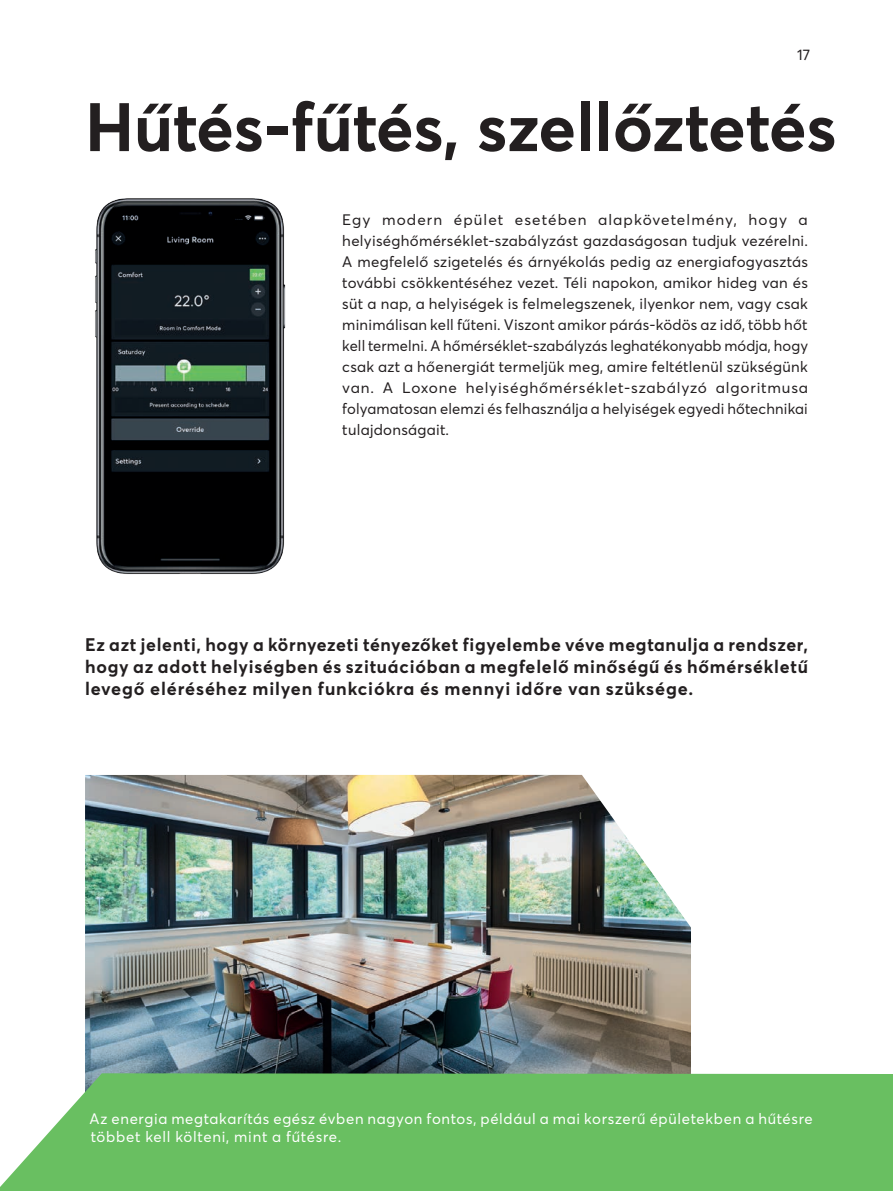
<style>
.page{position:relative;width:893px;height:1191px;background:#fff}
.page>*{position:absolute;margin:0;border:0;box-sizing:border-box;transform-origin:0 0}
.t1{font:700 67.5px "Averta";color:#231f20}
.t2{font:700 18px/21.6px "Averta";letter-spacing:.05em;color:#231f20;text-align:justify}
.t3{font:15px/21px "Averta";letter-spacing:.01em;color:#231f20;text-align:justify}
.t4{font:15px/18px "Averta";letter-spacing:.045em;color:#fff}
</style>
<div class="page">
<img style="left:95px;top:198px;width:191px;height:376px">
<img style="left:85px;top:775px;width:606px;height:298px">
<div style="left:0;top:1073px;width:893px;height:118px;background:#69bf61"></div>
<p class="t3" style="left:797px;top:43px;width:14px">17</p>
<p class="t1" style="left:85px;top:80px;width:753px">Hűtés-fűtés, szellőztetés</p>
<p class="t3" style="left:342px;top:209px;width:467px">Egy modern épület esetében alapkövetelmény, hogy a helyiséghőmérséklet-szabályzást gazdaságosan tudjuk vezérelni.<br>A megfelelő szigetelés és árnyékolás pedig az energiafogyasztás további csökkentéséhez vezet. Téli napokon, amikor hideg van és süt a nap, a helyiségek is felmelegszenek, ilyenkor nem, vagy csak minimálisan kell fűteni. Viszont amikor párás-ködös az idő, több hőt kell termelni. A hőmérséklet-szabályzás leghatékonyabb módja, hogy csak azt a hőenergiát termeljük meg, amire feltétlenül szükségünk van. A Loxone helyiséghőmérséklet-szabályzó algoritmusa folyamatosan elemzi és felhasználja a helyiségek egyedi hőtechnikai tulajdonságait.</p>
<p class="t2" style="left:85px;top:633px;width:724px">Ez azt jelenti, hogy a környezeti tényezőket figyelembe véve megtanulja a rendszer, hogy az adott helyiségben és szituációban a megfelelő minőségű és hőmérsékletű levegő eléréséhez milyen funkciókra és mennyi időre van szüksége.</p>
<p class="t4" style="left:90px;top:1109px;width:724px">Az energia megtakarítás egész évben nagyon fontos, például a mai korszerű épületekben a hűtésre többet kell költeni, mint a fűtésre.</p>
</div>
